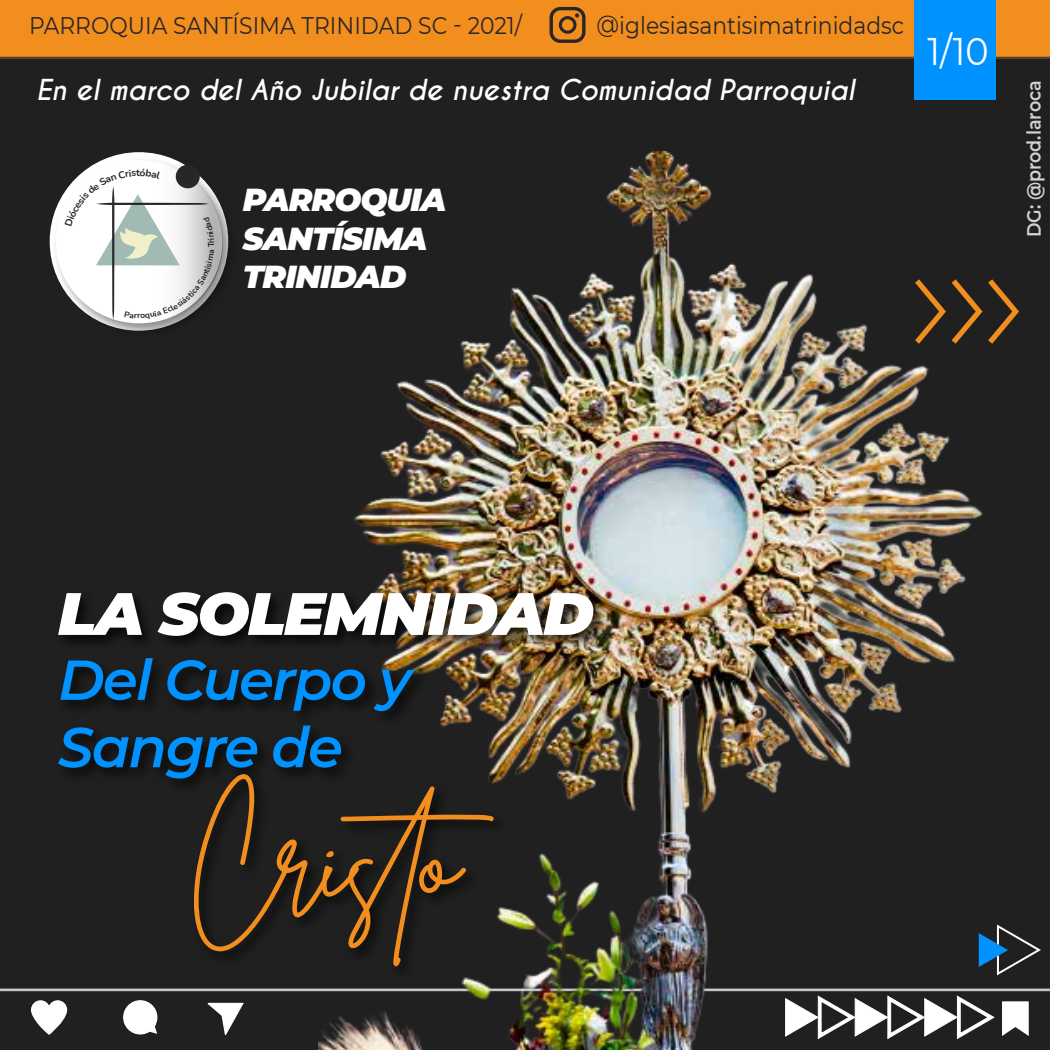
<style>
.page{position:relative;width:1050px;height:1050px;background:#202020}
.page>*{position:absolute;margin:0;border:0;box-sizing:border-box;transform-origin:0 0}
.t1{font:122.5px "Brittany Signature";color:#f28e1e}
.t2{font:italic 900 59.68px "Montserrat";letter-spacing:-.03em;color:#fff}
.t3{font:italic 600 56.18px/67.4px "Montserrat";letter-spacing:-.03em;color:#0092ff}
.t4{font:38.5px "Montserrat";color:#fff;scale:.91 1}
.t5{font:italic 900 31.85px/38.2px "Montserrat";letter-spacing:-.03em;color:#fff}
.t6{font:italic 700 27.12px "Caviar Dreams";color:#fff}
.t7{font:24.06px "Montserrat";color:#282628;scale:.91 1}
.t8{font:600 19.25px "Montserrat";color:#fff;scale:.91 1}
.t9{font:700 9.89px "Nunito";color:#282628}
.t10{font:700 8.49px "Nunito";color:#282628}
.t11{font:700 8.31px "Nunito";color:#282628}
</style>
<div class="page">
<div style="left:0;top:0;width:1050px;height:58px;background:#f28e1e"></div>
<hr style="left:0;top:989px;width:1050px;height:2px;background:#fff">
<hr style="left:0;top:57px;width:1050px;height:2px;background:#282628">
<svg style="left:550px;top:7px;width:36px;height:36px"></svg>
<svg style="left:31px;top:1000px;width:37px;height:35px"></svg>
<svg style="left:123px;top:1000px;width:35px;height:35px"></svg>
<svg style="left:1002px;top:1001px;width:27px;height:35px"></svg>
<svg style="left:223px;top:1024px;width:9px;height:11px"></svg>
<div style="left:914px;top:0;width:82px;height:100px;background:#0092ff"></div>
<svg style="left:999px;top:925px;width:42px;height:49px"></svg>
<svg style="left:999px;top:287px;width:20px;height:49px"></svg>
<img style="left:318px;top:151px;width:681px;height:899px">
<img style="left:67px;top:670px;width:376px;height:114px">
<img style="left:64px;top:577px;width:549px;height:93px">
<img style="left:49px;top:153px;width:180px;height:178px">
<img style="left:181px;top:765px;width:332px;height:259px">
<svg style="left:56px;top:159px;width:167px;height:167px"></svg>
<p class="t7" style="left:29px;top:8px;width:543px">PARROQUIA SANTÍSIMA TRINIDAD SC - 2021/</p>
<p class="t7" style="left:597px;top:8px;width:340px">@iglesiasantisimatrinidadsc</p>
<p class="t6" style="left:36px;top:73px;width:820px">En el marco del Año Jubilar de nuestra Comunidad Parroquial</p>
<h3 class="t4" style="left:927px;top:24px;width:69px">1/10</h3>
<p class="t9" style="left:136px;top:166px;width:5px">t</p>
<p class="t11" style="left:137px;top:309px;width:5px">r</p>
<p class="t10" style="left:205px;top:247px;width:7px;rotate:-90deg">T</p>
<h3 class="t5" style="left:243px;top:179px;width:205px">PARROQUIA<br>SANTÍSIMA<br>TRINIDAD</h3>
<p class="t8" style="left:1021px;top:237px;width:174px;rotate:-90deg">DG: @prod.laroca</p>
<h2 class="t2" style="left:58px;top:569px;width:538px">LA SOLEMNIDAD</h2>
<h3 class="t3" style="left:58px;top:644px;width:355px">Del Cuerpo y<br>Sangre de</h3>
<h1 class="t1" style="left:188px;top:781px;width:314px">CRISTO</h1>
</div>
